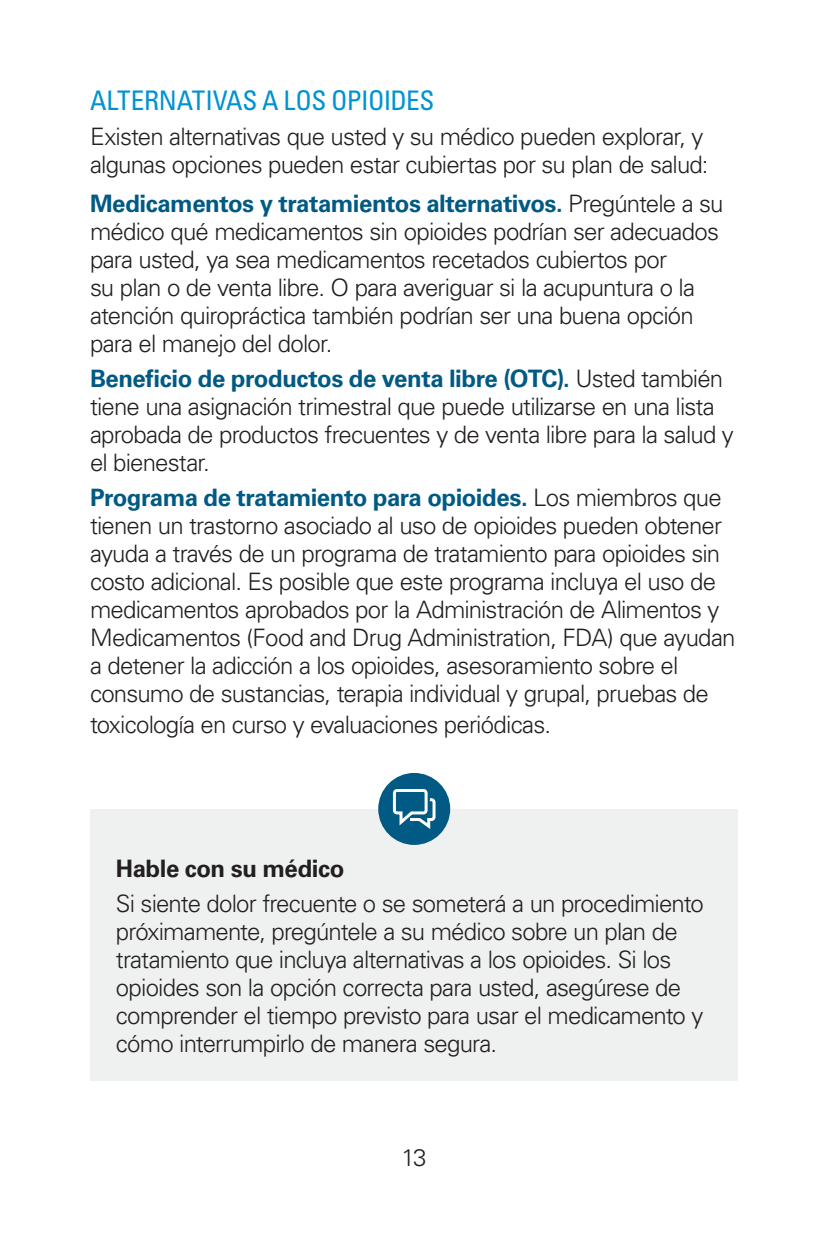
<style>
.page{position:relative;width:828px;height:1260px;background:#fff}
.page>*{position:absolute;margin:0;border:0;box-sizing:border-box;transform-origin:0 0}
.Paragraph_Headline{font:condensed 27px "Univers LT Pro";letter-spacing:-.015em;color:#0093d1}
.Bulletless_body_copy_-_GOVT_Medicaid{font:300 24px/28px "Univers LT Pro 45";letter-spacing:-.035em;color:#231f20}
.Body_Copy_-_GOVT_Medicaid{font:300 24px/28px "Univers LT Pro 45";letter-spacing:-.035em;color:#231f20}
.Paragraph_Subhead___GOVT_Medicaid{font:700 24px "Univers LT Pro 65";letter-spacing:-.02em;color:#231f20}
.s1{font-family:"Univers LT Pro 65";font-weight:700;color:#005a84}
</style>
<div class="page">
<div style="left:90px;top:809px;width:648px;height:272px;background:#eff0f0"></div>
<div style="left:378px;top:773px;width:72px;height:72px;background:#005a84;border-radius:50%"></div>
<svg style="left:392px;top:789px;width:44px;height:40px"></svg>
<p class="Paragraph_Headline" style="left:90px;top:83px;width:346px">ALTERNATIVAS A LOS OPIOIDES</p>
<p class="Body_Copy_-_GOVT_Medicaid" style="left:90px;top:122px;width:620px">Existen alternativas que usted y su médico pueden explorar, y algunas opciones pueden estar cubiertas por su plan de salud:</p>
<p class="Bulletless_body_copy_-_GOVT_Medicaid" style="left:90px;top:188px;width:635px"><span class="s1">Medicamentos y tratamientos alternativos.</span> Pregúntele a su médico qué medicamentos sin opioides podrían ser adecuados para usted, ya sea medicamentos recetados cubiertos por<br>su plan o de venta libre. O para averiguar si la acupuntura o la atención quiropráctica también podrían ser una buena opción para el manejo del dolor.</p>
<p class="Bulletless_body_copy_-_GOVT_Medicaid" style="left:90px;top:364px;width:645px"><span class="s1">Beneficio de productos de venta libre (OTC).</span> Usted también tiene una asignación trimestral que puede utilizarse en una lista aprobada de productos frecuentes y de venta libre para la salud y el bienestar.</p>
<p class="Bulletless_body_copy_-_GOVT_Medicaid" style="left:90px;top:483px;width:647px"><span class="s1">Programa de tratamiento para opioides.</span> Los miembros que tienen un trastorno asociado al uso de opioides pueden obtener ayuda a través de un programa de tratamiento para opioides sin costo adicional. Es posible que este programa incluya el uso de medicamentos aprobados por la Administración de Alimentos y Medicamentos (Food and Drug Administration, FDA) que ayudan a detener la adicción a los opioides, asesoramiento sobre el consumo de sustancias, terapia individual y grupal, pruebas de</p>
<p class="Bulletless_body_copy_-_GOVT_Medicaid" style="left:90px;top:710px;width:463px">toxicología en curso y evaluaciones periódicas.</p>
<p class="Paragraph_Subhead___GOVT_Medicaid" style="left:116px;top:851px;width:230px">Hable con su médico</p>
<p class="Body_Copy_-_GOVT_Medicaid" style="left:116px;top:889px;width:589px">Si siente dolor frecuente o se someterá a un procedimiento próximamente, pregúntele a su médico sobre un plan de tratamiento que incluya alternativas a los opioides. Si los opioides son la opción correcta para usted, asegúrese de comprender el tiempo previsto para usar el medicamento y cómo interrumpirlo de manera segura.</p>
<p class="Bulletless_body_copy_-_GOVT_Medicaid" style="left:401px;top:1143px;width:27px">13</p>
</div>
